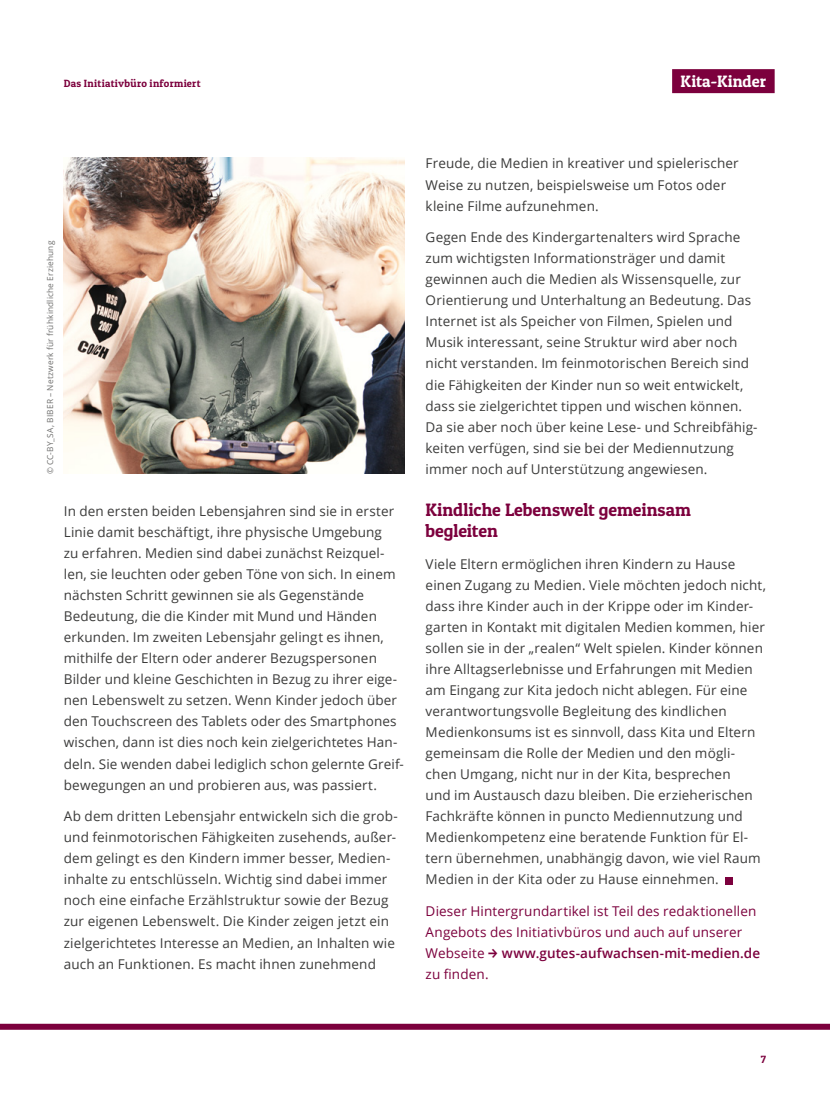
<style>
.page{position:relative;width:830px;height:1106px;background:#fff}
.page>*{position:absolute;margin:0;border:0;box-sizing:border-box;transform-origin:0 0}
.t1{font:18px/21px "Patua One";color:#7c003d}
.t2{font:16.5px "Patua One";letter-spacing:.005em;color:#fff}
.t3{font:13.5px/21px "Open Sans";letter-spacing:.01em;color:#3b3b3a}
.t4{font:13.5px/21px "Open Sans";letter-spacing:.01em;color:#7c003d}
.t5{font:600 13.5px "Open Sans";letter-spacing:.005em;color:#7c003d}
.t6{font:10.5px "Patua One";letter-spacing:.03em;color:#7c003d}
.t7{font:8.25px "Open Sans";letter-spacing:.025em;color:#6f6f6e}
</style>
<div class="page">
<div style="left:0;top:1023px;width:829px;height:6px;background:#7c003d"></div>
<img style="left:64px;top:158px;width:340px;height:316px">
<div style="left:725px;top:876px;width:7px;height:8px;background:#7c003d"></div>
<div style="left:671px;top:69px;width:103px;height:24px;background:#7c003d"></div>
<p class="t6" style="left:64px;top:77px;width:138px">Das Initiativbüro informiert</p>
<p class="t2" style="left:680px;top:71px;width:87px">Kita-Kinder</p>
<p class="t7" style="left:45px;top:474px;width:234px;rotate:-90deg">© CC-BY_SA, BIBER – Netzwerk für frühkindliche Erziehung</p>
<p class="t3" style="left:64px;top:500px;width:341px">In den ersten beiden Lebensjahren sind sie in erster Linie damit beschäftigt, ihre physische Umgebung<br>zu erfahren. Medien sind dabei zunächst Reizquel&shy;len, sie leuchten oder geben Töne von sich. In einem nächsten Schritt gewinnen sie als Gegenstände Bedeutung, die die Kinder mit Mund und Händen erkunden. Im zweiten Lebensjahr gelingt es ihnen, mithilfe der Eltern oder anderer Bezugspersonen Bilder und kleine Geschichten in Bezug zu ihrer eige&shy;nen Lebenswelt zu setzen. Wenn Kinder jedoch über den Touchscreen des Tablets oder des Smartphones wischen, dann ist dies noch kein zielgerichtetes Han&shy;deln. Sie wenden dabei lediglich schon gelernte Greif&shy;bewegungen an und probieren aus, was passiert.</p>
<p class="t3" style="left:64px;top:805px;width:335px">Ab dem dritten Lebensjahr entwickeln sich die grob&shy;und feinmotorischen Fähigkeiten zusehends, außer&shy;dem gelingt es den Kindern immer besser, Medien&shy;inhalte zu entschlüsseln. Wichtig sind dabei immer noch eine einfache Erzählstruktur sowie der Bezug zur eigenen Lebenswelt. Die Kinder zeigen jetzt ein zielgerichtetes Interesse an Medien, an Inhalten wie auch an Funktionen. Es macht ihnen zunehmend</p>
<p class="t3" style="left:425px;top:153px;width:314px">Freude, die Medien in kreativer und spielerischer<br>Weise zu nutzen, beispielsweise um Fotos oder kleine Filme aufzunehmen.</p>
<p class="t3" style="left:425px;top:226px;width:332px">Gegen Ende des Kindergartenalters wird Sprache zum wichtigsten Informationsträger und damit gewinnen auch die Medien als Wissensquelle, zur Orientierung und Unterhaltung an Bedeutung. Das Internet ist als Speicher von Filmen, Spielen und Musik interessant, seine Struktur wird aber noch nicht verstanden. Im feinmotorischen Bereich sind die Fähigkeiten der Kinder nun so weit entwickelt, dass sie zielgerichtet tippen und wischen können.<br>Da sie aber noch über keine Lese- und Schreibfähig&shy;keiten verfügen, sind sie bei der Mediennutzung immer noch auf Unterstützung angewiesen.</p>
<h1 class="t1" style="left:425px;top:499px;width:266px">Kindliche Lebenswelt gemeinsam begleiten</h1>
<p class="t3" style="left:425px;top:553px;width:342px">Viele Eltern ermöglichen ihren Kindern zu Hause einen Zugang zu Medien. Viele möchten jedoch nicht, dass ihre Kinder auch in der Krippe oder im Kinder&shy;garten in Kontakt mit digitalen Medien kommen, hier sollen sie in der „realen“ Welt spielen. Kinder können ihre Alltagserlebnisse und Erfahrungen mit Medien am Eingang zur Kita jedoch nicht ablegen. Für eine verantwortungsvolle Begleitung des kindlichen Medienkonsums ist es sinnvoll, dass Kita und Eltern gemeinsam die Rolle der Medien und den mögli&shy;chen Umgang, nicht nur in der Kita, besprechen<br>und im Austausch dazu bleiben. Die erzieherischen Fachkräfte können in puncto Mediennutzung und Medienkompetenz eine beratende Funktion für El&shy;tern übernehmen, unabhängig davon, wie viel Raum Medien in der Kita oder zu Hause einnehmen.</p>
<p class="t4" style="left:425px;top:900px;width:332px">Dieser Hintergrundartikel ist Teil des redaktionellen<br>Angebots des Initiativbüros und auch auf unserer<br>Webseite</p>
<p class="t5" style="left:501px;top:943px;width:260px">www.gutes-aufwachsen-mit-medien.de</p>
<p class="t4" style="left:425px;top:963px;width:65px">zu finden.</p>
<p class="t6" style="left:760px;top:1053px;width:7px">7</p>
</div>
